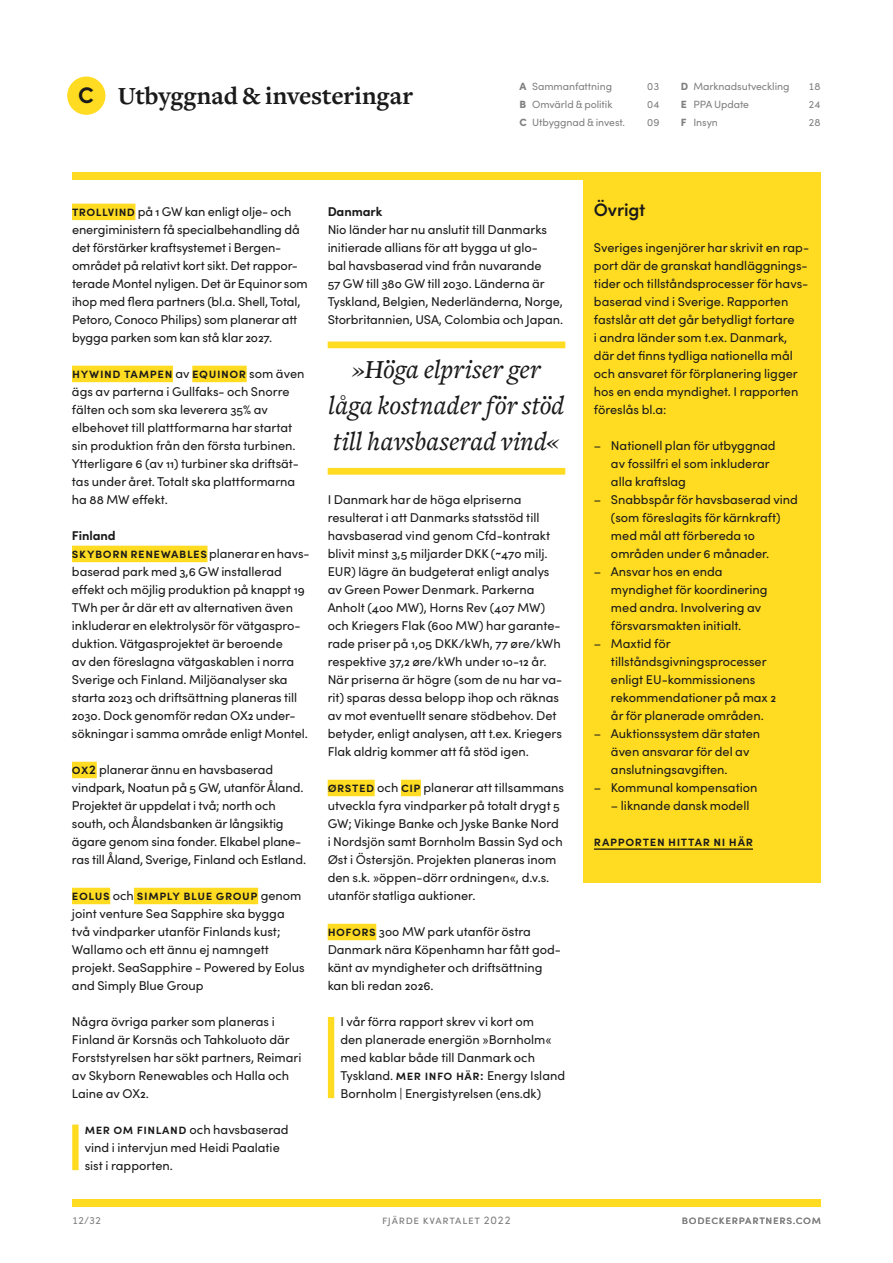
<style>
.page{position:relative;width:893px;height:1263px;background:#fff}
.page>*{position:absolute;margin:0;border:0;box-sizing:border-box;transform-origin:0 0}
.t1{font:italic 500 27px/36px "Freight Text Pro";letter-spacing:.005em;color:#1a1a1a;text-align:center}
.t2{font:700 25.5px "Freight Text Pro";color:#1a1a1a}
.t3{font:700 22.5px "Sofia Pro";color:#1a1a1a}
.t4{font:600 18px "Sofia Pro";color:#1a1a1a}
.t5{font:12.75px/18px "Sofia Pro";letter-spacing:-.005em;color:#1a1a1a}
.t6{font:600 12.75px "Sofia Pro";letter-spacing:.05em;color:#1a1a1a}
.t7{font:700 12.75px "Sofia Pro";color:#1a1a1a}
.t8{font:11.25px "Sofia Pro";letter-spacing:.06em;color:#808080}
.t9{font:10.5px "Sofia Pro";letter-spacing:-.005em;color:#808080}
.s1{font-weight:900}
.s2{font-weight:600}
.s3{font-weight:700}
.s4{font-family:"N Haas Grotesk TX Pro 65 Md"}
</style>
<div class="page">
<div style="left:72px;top:173px;width:749px;height:7px;background:#ffdb22"></div>
<div style="left:72px;top:1199px;width:749px;height:7px;background:#ffdb22"></div>
<div style="left:67px;top:77px;width:38px;height:38px;background:#ffdb22;border-radius:50%"></div>
<div style="left:72px;top:204px;width:63px;height:16px;background:#ffdb22"></div>
<div style="left:72px;top:366px;width:101px;height:16px;background:#ffdb22"></div>
<div style="left:192px;top:366px;width:55px;height:16px;background:#ffdb22"></div>
<div style="left:72px;top:546px;width:135px;height:16px;background:#ffdb22"></div>
<div style="left:72px;top:762px;width:25px;height:16px;background:#ffdb22"></div>
<div style="left:72px;top:888px;width:38px;height:16px;background:#ffdb22"></div>
<div style="left:134px;top:888px;width:124px;height:16px;background:#ffdb22"></div>
<div style="left:72px;top:1124px;width:7px;height:46px;background:#ffdb22"></div>
<div style="left:328px;top:341px;width:237px;height:7px;background:#ffdb22"></div>
<div style="left:328px;top:468px;width:237px;height:7px;background:#ffdb22"></div>
<div style="left:328px;top:780px;width:47px;height:16px;background:#ffdb22"></div>
<div style="left:401px;top:780px;width:20px;height:16px;background:#ffdb22"></div>
<div style="left:328px;top:924px;width:48px;height:16px;background:#ffdb22"></div>
<div style="left:328px;top:1017px;width:6px;height:81px;background:#ffdb22"></div>
<div style="left:583px;top:180px;width:238px;height:702px;background:#ffdb22"></div>
<hr style="left:594px;top:848px;width:159px;height:2px;background:#000">
<h3 class="t3" style="left:78px;top:78px;width:17px">C</h3>
<h2 class="t2" style="left:118px;top:79px;width:297px">Utbyggnad &amp; investeringar</h2>
<p class="t9" style="left:519px;top:79px;width:94px"><span class="s1">A</span> Sammanfattning</p>
<p class="t9" style="left:647px;top:79px;width:14px">03</p>
<p class="t9" style="left:519px;top:97px;width:95px"><span class="s1">B</span> Omvärld &amp; politik</p>
<p class="t9" style="left:647px;top:97px;width:14px">04</p>
<p class="t9" style="left:519px;top:115px;width:107px"><span class="s1">C</span> Utbyggnad &amp; invest.</p>
<p class="t9" style="left:647px;top:115px;width:14px">09</p>
<p class="t9" style="left:681px;top:79px;width:110px"><span class="s1">D</span> Marknadsutveckling</p>
<p class="t9" style="left:809px;top:79px;width:14px">18</p>
<p class="t9" style="left:681px;top:97px;width:70px"><span class="s1">E</span> PPA Update</p>
<p class="t9" style="left:809px;top:97px;width:14px">24</p>
<p class="t9" style="left:681px;top:115px;width:39px"><span class="s1">F</span> Insyn</p>
<p class="t9" style="left:809px;top:115px;width:14px">28</p>
<p class="t5" style="left:72px;top:202px;width:237px"><span class="s2">Trollvind</span> på 1 GW kan enligt olje- och energiministern få specialbehandling då det förstärker kraftsystemet i Bergen&shy;området på relativt kort sikt. Det rappor&shy;terade Montel nyligen. Det är Equinor som ihop med flera partners (bl.a. Shell, Total, Petoro, Conoco Philips) som planerar att bygga parken som kan stå klar 2027.</p>
<p class="t5" style="left:72px;top:364px;width:234px"><span class="s2">Hywind Tampen</span> av <span class="s2">Equinor</span> som även ägs av parterna i Gullfaks- och Snorre fälten och som ska leverera 35% av elbehovet till plattformarna har startat sin produktion från den första turbinen.<br>Ytterligare 6 (av 11) turbiner ska driftsät&shy;tas under året. Totalt ska plattformarna ha 88 MW effekt.</p>
<p class="t5" style="left:72px;top:526px;width:239px"><span class="s3">Finland<br></span><span class="s2">Skyborn Renewables</span> planerar en havs&shy;baserad park med 3,6 GW installerad effekt och möjlig produktion på knappt 19<br>TWh per år där ett av alternativen även inkluderar en elektrolysör för vätgaspro&shy;duktion. Vätgasprojektet är beroende<br>av den föreslagna vätgaskablen i norra Sverige och Finland. Miljöanalyser ska starta 2023 och driftsättning planeras till 2030. Dock genomför redan OX2 under&shy;sökningar i samma område enligt Montel.</p>
<p class="t5" style="left:72px;top:760px;width:236px"><span class="s2">OX2</span> planerar ännu en havsbaserad vindpark, Noatun på 5 GW, utanför Åland.<br>Projektet är uppdelat i två; north och south, och Ålandsbanken är långsiktig ägare genom sina fonder. Elkabel plane&shy;ras till Åland, Sverige, Finland och Estland.</p>
<p class="t5" style="left:72px;top:886px;width:234px"><span class="s2">Eolus</span> och <span class="s2">Simply Blue Group</span> genom joint venture Sea Sapphire ska bygga två vindparker utanför Finlands kust; Wallamo och ett ännu ej namngett projekt. SeaSapphire - Powered by Eolus and Simply Blue Group</p>
<p class="t5" style="left:72px;top:1012px;width:231px">Några övriga parker som planeras i<br>Finland är Korsnäs och Tahkoluoto där<br>Forststyrelsen har sökt partners, Reimari av Skyborn Renewables och Halla och<br>Laine av OX2.</p>
<p class="t5" style="left:85px;top:1120px;width:205px"><span class="s2">Mer om Finland</span> och havsbaserad vind i intervjun med Heidi Paalatie sist i rapporten.</p>
<p class="t7" style="left:328px;top:202px;width:56px">Danmark</p>
<p class="t5" style="left:328px;top:220px;width:237px">Nio länder har nu anslutit till Danmarks initierade allians för att bygga ut glo-<br>bal havsbaserad vind från nuvarande<br>57 GW till 380 GW till 2030. Länderna är Tyskland, Belgien, Nederländerna, Norge, Storbritannien, USA, Colombia och Japan.</p>
<h1 class="t1" style="left:329px;top:350px;width:237px">»Höga elpriser ger låga kostnader för stöd till havsbaserad vind«</h1>
<p class="t5" style="left:328px;top:490px;width:236px">I Danmark har de höga elpriserna resulterat i att Danmarks statsstöd till havsbaserad vind genom Cfd-kontrakt blivit minst 3,5 miljarder DKK (<span class="s4">~</span>470 milj.<br>EUR) lägre än budgeterat enligt analys av Green Power Denmark. Parkerna Anholt (400 MW), Horns Rev (407 MW) och Kriegers Flak (600 MW) har garante&shy;rade priser på 1,05 DKK/kWh, 77 øre/kWh respektive 37,2 øre/kWh under 10-12 år.<br>När priserna är högre (som de nu har va&shy;rit) sparas dessa belopp ihop och räknas av mot eventuellt senare stödbehov. Det betyder, enligt analysen, att t.ex. Kriegers Flak aldrig kommer att få stöd igen.</p>
<p class="t5" style="left:328px;top:778px;width:238px"><span class="s2">Ørsted</span> och <span class="s2">CIP</span> planerar att tillsammans utveckla fyra vindparker på totalt drygt 5<br>GW; Vikinge Banke och Jyske Banke Nord i Nordsjön samt Bornholm Bassin Syd och Øst i Östersjön. Projekten planeras inom den s.k. »öppen-dörr ordningen«, d.v.s. utanför statliga auktioner.</p>
<p class="t5" style="left:328px;top:922px;width:235px"><span class="s2">Hofors</span> 300 MW park utanför östra<br>Danmark nära Köpenhamn har fått god&shy;känt av myndigheter och driftsättning kan bli redan 2026.</p>
<p class="t5" style="left:340px;top:1012px;width:226px">I vår förra rapport skrev vi kort om<br>den planerade energiön »Bornholm« med kablar både till Danmark och Tyskland. <span class="s2">Mer info här:</span> Energy Island Bornholm | Energistyrelsen (ens.dk)</p>
<h3 class="t4" style="left:594px;top:196px;width:53px">Övrigt</h3>
<p class="t5" style="left:594px;top:238px;width:217px">Sveriges ingenjörer har skrivit en rap&shy;port där de granskat handläggnings&shy;tider och tillståndsprocesser för havs&shy;baserad vind i Sverige. Rapporten fastslår att det går betydligt fortare<br>i andra länder som t.ex. Danmark, där det finns tydliga nationella mål och ansvaret för förplanering ligger hos en enda myndighet. I rapporten föreslås bl.a:</p>
<p class="t5" style="left:611px;top:436px;width:166px;text-indent:-17px">– Nationell plan för utbyggnad av fossilfri el som inkluderar alla kraftslag</p>
<p class="t5" style="left:611px;top:490px;width:189px;text-indent:-17px">– Snabbspår för havsbaserad vind (som föreslagits för kärnkraft) med mål att förbereda 10 områden under 6 månader.</p>
<p class="t5" style="left:611px;top:562px;width:158px;text-indent:-17px">– Ansvar hos en enda myndighet för koordinering med andra. Involvering av försvarsmakten initialt.</p>
<p class="t5" style="left:611px;top:634px;width:167px;text-indent:-17px">– Maxtid för tillståndsgivningsprocesser enligt EU-kommissionens rekommendationer på max 2 år för planerade områden.</p>
<p class="t5" style="left:611px;top:724px;width:151px;text-indent:-17px">– Auktionssystem där staten även ansvarar för del av anslutningsavgiften.</p>
<p class="t5" style="left:594px;top:778px;width:165px">– Kommunal kompensation</p>
<p class="t5" style="left:611px;top:796px;width:140px">– liknande dansk modell</p>
<p class="t6" style="left:594px;top:832px;width:161px">Rapporten hittar ni här</p>
<p class="t9" style="left:72px;top:1213px;width:31px">12/32</p>
<p class="t8" style="left:382px;top:1212px;width:130px">fjärde KVARTALET 2022</p>
<p class="t8" style="left:682px;top:1212px;width:141px">bodeckerpartners.com</p>
</div>
